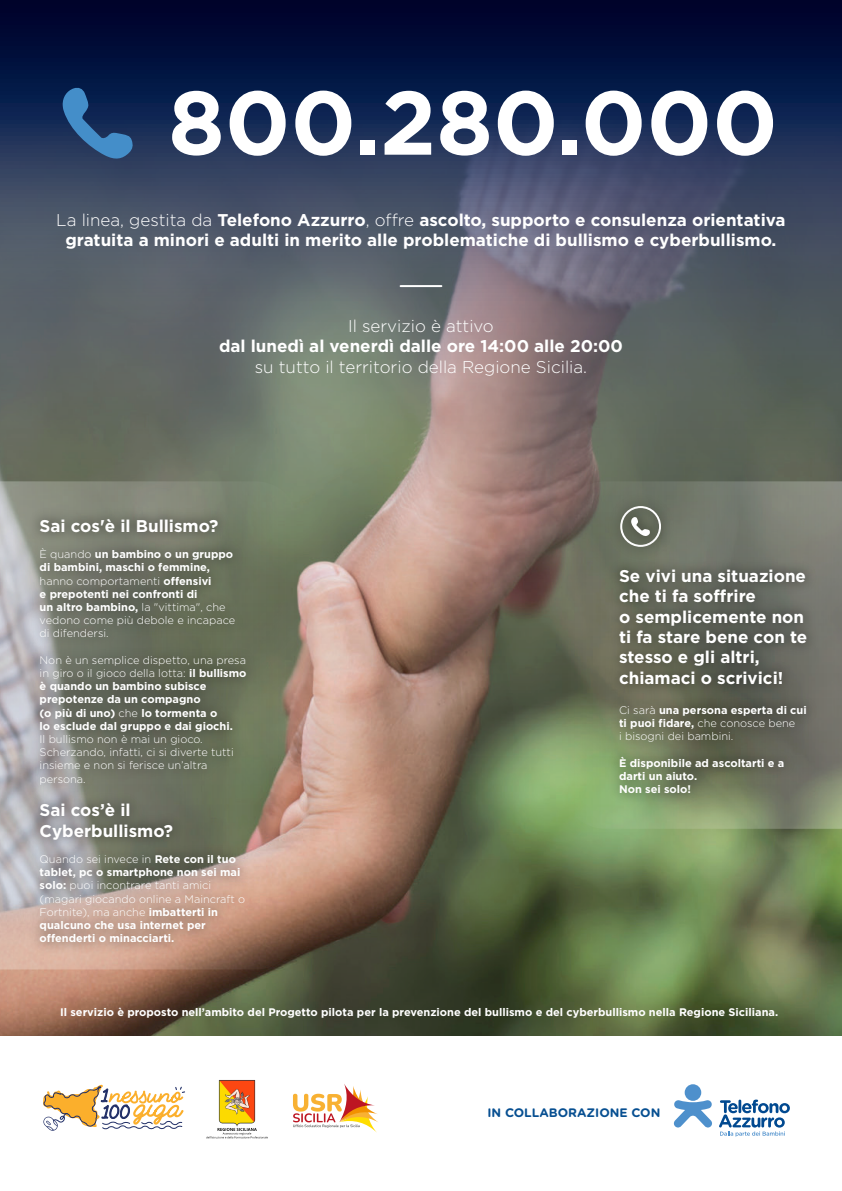
<style>
.page{position:relative;width:842px;height:1191px;background:#fff}
.page>*{position:absolute;margin:0;border:0;box-sizing:border-box;transform-origin:0 0}
.t1{font:700 90px "Gotham";color:#fff}
.t2{font:700 17px/20.4px "Gotham";color:#fff}
.t3{font:300 17px "Gotham";color:#fff}
.t4{font:700 12.3px "Gotham Rounded";color:#074f91}
.t5{font:700 11px/13.2px "Gotham";color:#fff}
.t6{font:300 11px/13.2px "Gotham";color:#fff}
.s1{font-weight:300}
.s2{font-weight:700}
</style>
<div class="page">
<img style="left:0;top:0;width:842px;height:1035px">
<svg style="left:43px;top:1084px;width:142px;height:47px"></svg>
<svg style="left:719px;top:1099px;width:71px;height:37px"></svg>
<div style="left:685px;top:1084px;width:16px;height:16px;background:#4e90cc;border-radius:50%"></div>
<svg style="left:674px;top:1099px;width:38px;height:28px"></svg>
<svg style="left:293px;top:1084px;width:85px;height:48px"></svg>
<img style="left:206px;top:1080px;width:62px;height:59px">
<svg style="left:0;top:481px;width:298px;height:488px;background:#a39c92"></svg>
<svg style="left:562px;top:481px;width:280px;height:348px;background:#777e69"></svg>
<svg style="left:62px;top:87px;width:71px;height:74px;background:#244c7b"></svg>
<hr style="left:401px;top:285px;width:40px;height:2px;background:#fff">
<div style="left:603px;top:489px;width:75px;height:61px;background:#6b7364"></div>
<img style="left:614px;top:500px;width:53px;height:50px">
<svg style="left:631px;top:517px;width:19px;height:19px"></svg>
<img style="left:602px;top:550px;width:227px;height:384px">
<img style="left:23px;top:500px;width:249px;height:471px">
<h1 class="t1" style="left:168px;top:71px;width:611px">800.280.000</h1>
<h2 class="t2" style="left:56px;top:209px;width:731px;text-align:center"><span class="s1">La linea, gestita da</span> Telefono Azzurro<span class="s1">, offre</span> ascolto, supporto e consulenza orientativa gratuita a minori e adulti in merito alle problematiche di bullismo e cyberbullismo.</h2>
<h2 class="t3" style="left:348px;top:317px;width:147px">Il servizio è attivo</h2>
<h2 class="t2" style="left:219px;top:336px;width:405px">dal lunedì al venerdì dalle ore 14:00 alle 20:00</h2>
<h2 class="t3" style="left:255px;top:357px;width:334px">su tutto il territorio della Regione Sicilia.</h2>
<h2 class="t2" style="left:40px;top:515px;width:180px">Sai cos'è il Bullismo?</h2>
<p class="t5" style="left:40px;top:547px;width:197px"><span class="s1">È quando</span> un bambino o un gruppo di bambini, maschi o femmine, <span class="s1">hanno comportamenti</span> offensivi<br>e prepotenti nei confronti di<br>un altro bambino, <span class="s1">la "vittima", che vedono come più debole e incapace di difendersi.</span></p>
<p class="t5" style="left:40px;top:653px;width:208px"><span class="s1">Non è un semplice dispetto, una presa in giro o il gioco della lotta:</span> il bullismo è quando un bambino subisce prepotenze da un compagno<br>(o più di uno) <span class="s1">che</span> lo tormenta o<br>lo esclude dal gruppo e dai giochi.</p>
<p class="t6" style="left:40px;top:732px;width:196px">Il bullismo non è mai un gioco.<br>Scherzando, infatti, ci si diverte tutti insieme e non si ferisce un’altra persona.</p>
<h2 class="t2" style="left:40px;top:799px;width:135px">Sai cos’è il<br>Cyberbullismo?</h2>
<p class="t5" style="left:40px;top:852px;width:207px"><span class="s1">Quando sei invece in</span> Rete con il tuo tablet, pc o smartphone non sei mai solo: <span class="s1">puoi incontrare tanti amici (magari giocando online a Maincraft o Fortnite), ma anche</span> imbatterti in qualcuno che usa internet per offenderti o minacciarti.</p>
<h2 class="t2" style="left:619px;top:565px;width:190px">Se vivi una situazione che ti fa soffrire<br>o semplicemente non ti fa stare bene con te stesso e gli altri, chiamaci o scrivici!</h2>
<p class="t6" style="left:619px;top:703px;width:189px">Ci sarà <span class="s2">una persona esperta di cui ti puoi fidare,</span> che conosce bene<br>i bisogni dei bambini.</p>
<p class="t5" style="left:619px;top:756px;width:167px">È disponibile ad ascoltarti e a darti un aiuto.<br>Non sei solo!</p>
<p class="t5" style="left:60px;top:1004px;width:719px">Il servizio è proposto nell’ambito del Progetto pilota per la prevenzione del bullismo e del cyberbullismo nella Regione Siciliana.</p>
<p class="t4" style="left:487px;top:1103px;width:175px">IN COLLABORAZIONE CON</p>
</div>
